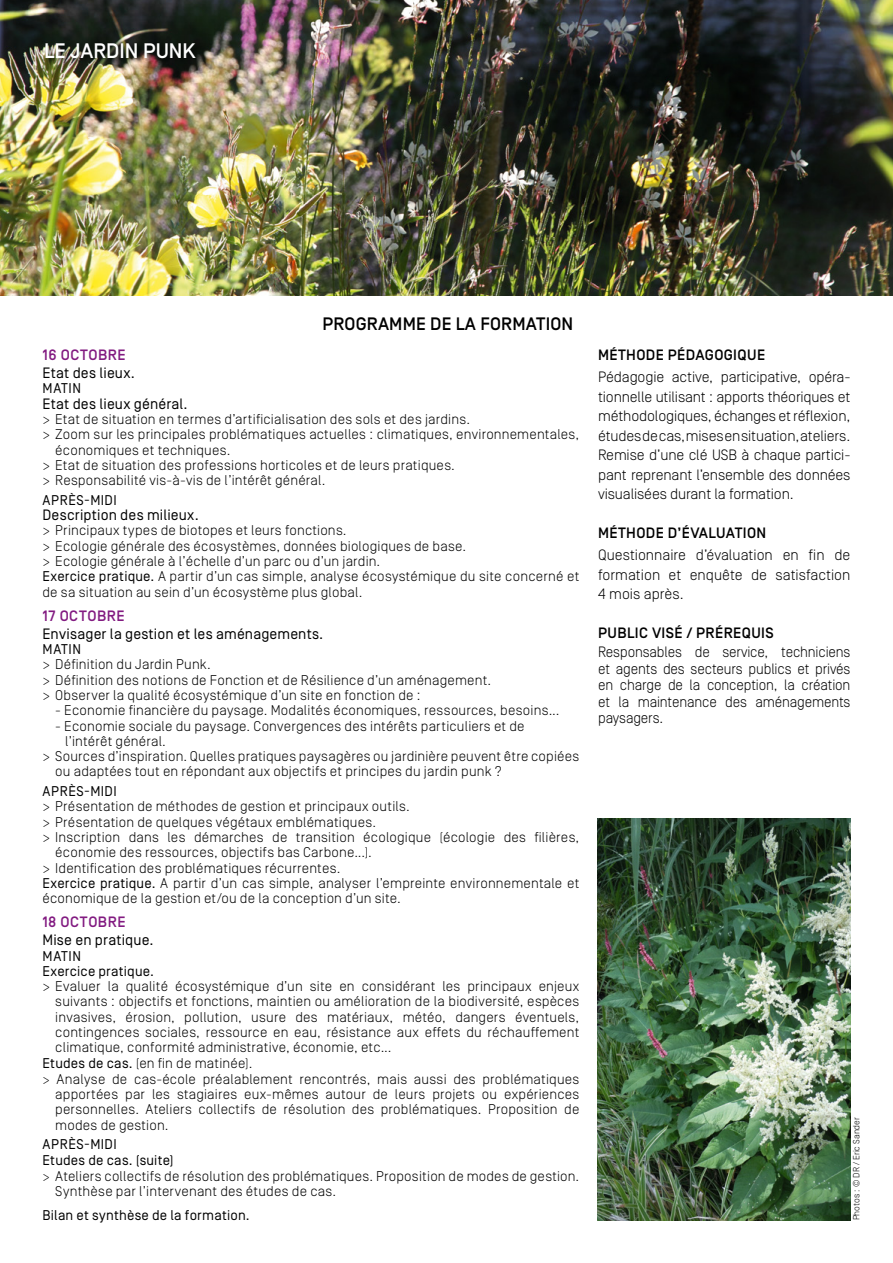
<style>
.page{position:relative;width:893px;height:1263px;background:#fff}
.page>*{position:absolute;margin:0;border:0;box-sizing:border-box;transform-origin:0 0}
.t1{font:500 21px "Simplon BP";color:#fff}
.t2{font:500 18px "Simplon BP";letter-spacing:.01em;color:#000}
.t3{font:300 15px/19.5px "Simplon BP";letter-spacing:-.01em;color:#000;text-align:justify}
.t4{font:300 15px/16.5px "Simplon BP";letter-spacing:-.01em;color:#000;text-align:justify;scale:.95 1}
.t5{font:15px "Simplon BP Regular";letter-spacing:.01em;color:#000}
.t6{font:500 15px "Simplon BP";letter-spacing:.025em;color:#000}
.t7{font:500 15px "Simplon BP";letter-spacing:.035em;color:#821b81}
.t8{font:300 14.1px/15.3px "Simplon BP";letter-spacing:.01em;color:#000}
.t9{font:14.1px/15.3px "Simplon BP Regular";letter-spacing:.02em;color:#000}
.t10{font:300 9px "Simplon BP";color:#000}
.s1{font-family:"Simplon BP Regular";font-weight:400}
.s2{font-size:13.5px}
</style>
<div class="page">
<img style="left:0;top:0;width:893px;height:296px">
<div style="left:45px;top:42px;width:158px;height:24px;background:#000;opacity:.75"></div>
<img style="left:597px;top:819px;width:253px;height:401px">
<h1 class="t1" style="left:44px;top:39px;width:153px">LE JARDIN PUNK</h1>
<p class="t2" style="left:323px;top:314px;width:252px">PROGRAMME DE LA FORMATION</p>
<p class="t7" style="left:43px;top:346px;width:85px">16 OCTOBRE</p>
<p class="t5" style="left:43px;top:364px;width:94px">Etat des lieux.</p>
<p class="t9" style="left:43px;top:381px;width:40px">MATIN</p>
<p class="t5" style="left:43px;top:395px;width:147px">Etat des lieux général.</p>
<p class="t8" style="left:43px;top:411px;width:429px">&gt; Etat de situation en termes d’artificialisation des sols et des jardins.</p>
<p class="t8" style="left:43px;top:427px;width:538px">&gt; Zoom sur les principales problématiques actuelles : climatiques, environnementales,</p>
<p class="t8" style="left:55px;top:442px;width:177px">économiques et techniques.</p>
<p class="t8" style="left:43px;top:457px;width:414px">&gt; Etat de situation des professions horticoles et de leurs pratiques.</p>
<p class="t8" style="left:43px;top:472px;width:284px">&gt; Responsabilité vis-à-vis de l’intérêt général.</p>
<p class="t9" style="left:43px;top:492px;width:76px">APRÈS-MIDI</p>
<p class="t5" style="left:43px;top:506px;width:158px">Description des milieux.</p>
<p class="t8" style="left:43px;top:523px;width:538px">&gt; Principaux types de biotopes et leurs fonctions.<br>&gt; Ecologie générale des écosystèmes, données biologiques de base.<br>&gt; Ecologie générale à l’échelle d’un parc ou d’un jardin.<br><span class="s1">Exercice pratique.</span> A partir d’un cas simple, analyse écosystémique du site concerné et de sa situation au sein d’un écosystème plus global.</p>
<p class="t7" style="left:43px;top:607px;width:84px">17 OCTOBRE</p>
<p class="t5" style="left:43px;top:625px;width:282px">Envisager la gestion et les aménagements.</p>
<p class="t9" style="left:43px;top:641px;width:40px">MATIN</p>
<p class="t8" style="left:43px;top:657px;width:450px">&gt; Définition du Jardin Punk.<br>&gt; Définition des notions de Fonction et de Résilience d’un aménagement. &gt; Observer la qualité écosystémique d’un site en fonction de :</p>
<p class="t8" style="left:55px;top:702px;width:506px">- Economie financière du paysage. Modalités économiques, ressources, besoins...</p>
<p class="t8" style="left:55px;top:718px;width:471px">- Economie sociale du paysage. Convergences des intérêts particuliers et de</p>
<p class="t8" style="left:65px;top:733px;width:102px">l’intérêt général.</p>
<p class="t8" style="left:43px;top:748px;width:538px">&gt; Sources d’inspiration. Quelles pratiques paysagères ou jardinière peuvent être copiées</p>
<p class="t8" style="left:55px;top:764px;width:448px">ou adaptées tout en répondant aux objectifs et principes du jardin punk ?</p>
<p class="t9" style="left:43px;top:783px;width:76px">APRÈS-MIDI</p>
<p class="t8" style="left:43px;top:798px;width:369px">&gt; Présentation de méthodes de gestion et principaux outils.</p>
<p class="t8" style="left:43px;top:814px;width:335px">&gt; Présentation de quelques végétaux emblématiques.</p>
<p class="t8" style="left:43px;top:829px;width:538px">&gt; Inscription dans les démarches de transition écologique (écologie des filières,</p>
<p class="t8" style="left:55px;top:844px;width:318px">économie des ressources, objectifs bas Carbone...).</p>
<p class="t8" style="left:43px;top:860px;width:299px">&gt; Identification des problématiques récurrentes.</p>
<p class="t8" style="left:43px;top:875px;width:538px"><span class="s1">Exercice pratique.</span> A partir d’un cas simple, analyser l’empreinte environnementale et</p>
<p class="t8" style="left:43px;top:890px;width:360px">économique de la gestion et/ou de la conception d’un site.</p>
<p class="t7" style="left:43px;top:914px;width:85px">18 OCTOBRE</p>
<p class="t5" style="left:43px;top:931px;width:113px">Mise en pratique.</p>
<p class="t9" style="left:43px;top:948px;width:113px">MATIN<br>Exercice pratique.</p>
<p class="t8" style="left:43px;top:978px;width:538px">&gt; Evaluer la qualité écosystémique d’un site en considérant les principaux enjeux</p>
<p class="t8" style="left:55px;top:994px;width:526px">suivants : objectifs et fonctions, maintien ou amélioration de la biodiversité, espèces</p>
<p class="t8" style="left:55px;top:1009px;width:526px">invasives, érosion, pollution, usure des matériaux, météo, dangers éventuels,</p>
<p class="t8" style="left:55px;top:1024px;width:526px">contingences sociales, ressource en eau, résistance aux effets du réchauffement</p>
<p class="t8" style="left:55px;top:1040px;width:338px">climatique, conformité administrative, économie, etc...</p>
<p class="t8" style="left:43px;top:1055px;width:211px"><span class="s1">Etudes de cas.</span> (en fin de matinée).</p>
<p class="t8" style="left:43px;top:1071px;width:538px"><span class="s2">&gt;</span> Analyse de cas-école préalablement rencontrés, mais aussi des problématiques</p>
<p class="t8" style="left:55px;top:1086px;width:526px">apportées par les stagiaires eux-mêmes autour de leurs projets ou expériences</p>
<p class="t8" style="left:55px;top:1102px;width:526px">personnelles. Ateliers collectifs de résolution des problématiques. Proposition de</p>
<p class="t8" style="left:55px;top:1117px;width:115px">modes de gestion.</p>
<p class="t9" style="left:43px;top:1137px;width:133px">APRÈS-MIDI<br>Etudes de cas. (suite)</p>
<p class="t8" style="left:55px;top:1168px;width:526px;text-indent:-13px"><span class="s2">&gt;</span> Ateliers collectifs de résolution des problématiques. Proposition de modes de gestion.<br>Synthèse par l’intervenant des études de cas.</p>
<p class="t9" style="left:43px;top:1207px;width:209px">Bilan et synthèse de la formation.</p>
<p class="t6" style="left:598px;top:346px;width:168px">MÉTHODE PÉDAGOGIQUE</p>
<p class="t3" style="left:598px;top:367px;width:254px">Pédagogie active, participative, opéra&shy;tionnelle utilisant : apports théoriques et méthodologiques, échanges et réflexion, études de cas, mises en situation, ateliers.<br>Remise d’une clé USB à chaque partici&shy;pant reprenant l’ensemble des données visualisées durant la formation.</p>
<p class="t6" style="left:598px;top:524px;width:170px">MÉTHODE D’ÉVALUATION</p>
<p class="t3" style="left:598px;top:545px;width:254px">Questionnaire d’évaluation en fin de formation et enquête de satisfaction 4 mois après.</p>
<p class="t6" style="left:598px;top:624px;width:177px">PUBLIC VISÉ / PRÉREQUIS</p>
<p class="t4" style="left:598px;top:643px;width:267px">Responsables de service, techniciens et agents des secteurs publics et privés en charge de la conception, la création et la maintenance des aménagements paysagers.</p>
<p class="t10" style="left:851px;top:1220px;width:105px;rotate:-90deg">Photos : © DR / Eric Sander</p>
</div>
